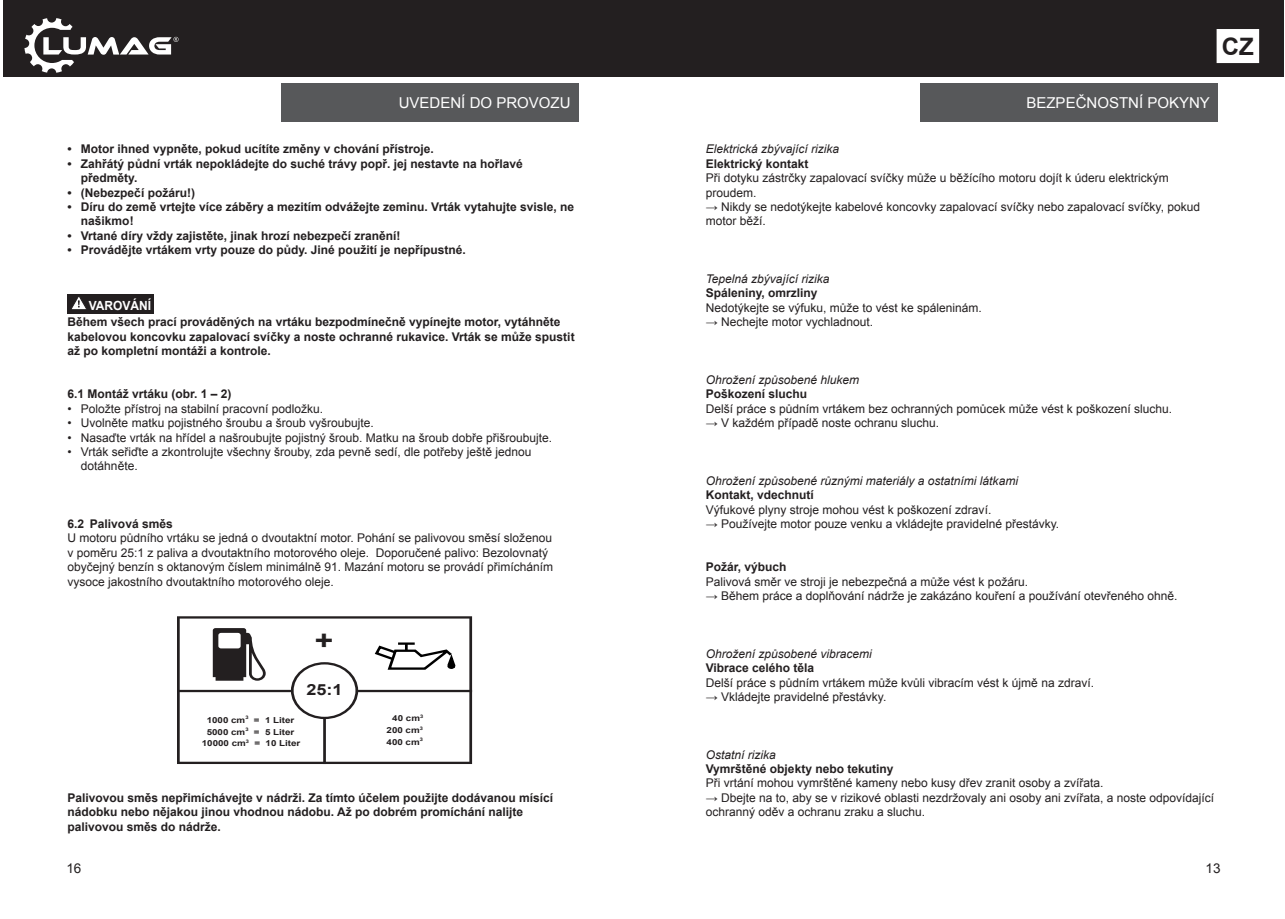
<style>
.page{position:relative;width:1285px;height:919px;background:#fff}
.page>*{position:absolute;margin:0;border:0;box-sizing:border-box;transform-origin:0 0}
.t1{font:700 26.85px "Arial";color:#231f20;scale:1.18 1}
.t2{font:700 24px "Arial";color:#231f20}
.t3{font:700 15.3px "Arial";color:#231f20;scale:1.18 1}
.t4{font:15px "Arial";color:#fff}
.t5{font:13.5px "Arial";color:#231f20}
.t6{font:700 12.6px "Arial";color:#fff;scale:.95 1}
.t7{font:12px/14.4px "Arial";color:#231f20}
.t8{font:700 12px/14.4px "Arial";color:#231f20}
.t9{font:italic 12px "Arial";color:#231f20}
.t10{font:700 8.25px/11.7px "Arial";color:#231f20;text-align:center;scale:1.18 1}
</style>
<div class="page">
<div style="left:920px;top:83px;width:297px;height:39px;background:#57585a"></div>
<div style="left:281px;top:83px;width:298px;height:39px;background:#57585a"></div>
<div style="left:67px;top:294px;width:86px;height:20px;background:#231f20"></div>
<svg style="left:72px;top:297px;width:14px;height:13px"></svg>
<svg style="left:177px;top:616px;width:295px;height:148px"></svg>
<div style="left:3px;top:0;width:1280px;height:77px;background:#231f20"></div>
<svg style="left:24px;top:18px;width:154px;height:55px"></svg>
<div style="left:1216px;top:30px;width:42px;height:32px;background:#fff"></div>
<div style="left:1216px;top:29px;width:42px;height:34px;border:2px solid #fff"></div>
<p class="t8" style="left:67px;top:142px;width:6px">• •</p>
<p class="t8" style="left:67px;top:185px;width:6px">• •</p>
<p class="t8" style="left:67px;top:229px;width:6px">• •</p>
<p class="t4" style="left:399px;top:93px;width:173px">UVEDENÍ DO PROVOZU</p>
<p class="t8" style="left:81px;top:142px;width:494px">Motor ihned vypněte, pokud ucítíte změny v chování přístroje.<br>Zahřátý půdní vrták nepokládejte do suché trávy popř. jej nestavte na hořlavé předměty.<br>(Nebezpečí požáru!)<br>Díru do země vrtejte více záběry a mezitím odvážejte zeminu. Vrták vytahujte svisle, ne našikmo!<br>Vrtané díry vždy zajistěte, jinak hrozí nebezpečí zranění!<br>Provádějte vrtákem vrty pouze do půdy. Jiné použití je nepřípustné.</p>
<p class="t6" style="left:89px;top:297px;width:67px">VAROVÁNÍ</p>
<p class="t8" style="left:67px;top:315px;width:508px">Během všech prací prováděných na vrtáku bezpodmínečně vypínejte motor, vytáhněte kabelovou koncovku zapalovací svíčky a noste ochranné rukavice. Vrták se může spustit až po kompletní montáži a kontrole.</p>
<p class="t8" style="left:67px;top:387px;width:166px">6.1 Montáž vrtáku (obr. 1 – 2)</p>
<p class="t7" style="left:67px;top:401px;width:257px">• Položte přístroj na stabilní pracovní podložku.</p>
<p class="t7" style="left:67px;top:416px;width:308px">• Uvolněte matku pojistného šroubu a šroub vyšroubujte.</p>
<p class="t7" style="left:67px;top:430px;width:486px">• Nasaďte vrták na hřídel a našroubujte pojistný šroub. Matku na šroub dobře přišroubujte.</p>
<p class="t7" style="left:81px;top:444px;width:452px;text-indent:-14px">• Vrták seřiďte a zkontrolujte všechny šrouby, zda pevně sedí, dle potřeby ještě jednou dotáhněte.</p>
<p class="t8" style="left:67px;top:517px;width:107px">6.2 Palivová směs</p>
<p class="t7" style="left:67px;top:531px;width:487px">U motoru půdního vrtáku se jedná o dvoutaktní motor. Pohání se palivovou směsí složenou v poměru 25:1 z paliva a dvoutaktního motorového oleje. Doporučené palivo: Bezolovnatý obyčejný benzín s oktanovým číslem minimálně 91. Mazání motoru se provádí přimícháním vysoce jakostního dvoutaktního motorového oleje.</p>
<h1 class="t1" style="left:315px;top:623px;width:17px">+</h1>
<p class="t3" style="left:306px;top:679px;width:32px">25:1</p>
<p class="t10" style="left:202px;top:714px;width:85px">1000 cm<sup>3</sup> = 1 Liter<br>5000 cm<sup>3</sup> = 5 Liter<br>10000 cm<sup>3</sup> = 10 Liter</p>
<p class="t10" style="left:386px;top:712px;width:32px;text-align:justify;text-indent:6px">40 cm<sup>3<br></sup>200 cm<sup>3<br></sup>400 cm<sup>3</sup></p>
<p class="t8" style="left:67px;top:790px;width:487px">Palivovou směs nepřimíchávejte v nádrži. Za tímto účelem použijte dodávanou mísící nádobku nebo nějakou jinou vhodnou nádobu. Až po dobrém promíchání nalijte palivovou směs do nádrže.</p>
<p class="t5" style="left:66px;top:859px;width:17px">16</p>
<h2 class="t2" style="left:1221px;top:30px;width:33px">CZ</h2>
<p class="t4" style="left:1026px;top:93px;width:185px">BEZPEČNOSTNÍ POKYNY</p>
<p class="t9" style="left:705px;top:141px;width:135px">Elektrická zbývající rizika</p>
<p class="t8" style="left:705px;top:157px;width:104px">Elektrický kontakt</p>
<p class="t7" style="left:705px;top:171px;width:464px">Při dotyku zástrčky zapalovací svíčky může u běžícího motoru dojít k úderu elektrickým proudem.</p>
<p class="t7" style="left:705px;top:200px;width:496px">→ Nikdy se nedotýkejte kabelové koncovky zapalovací svíčky nebo zapalovací svíčky, pokud motor běží.</p>
<p class="t9" style="left:705px;top:271px;width:125px">Tepelná zbývající rizika</p>
<p class="t8" style="left:705px;top:286px;width:113px">Spáleniny, omrzliny</p>
<p class="t7" style="left:705px;top:300px;width:278px">Nedotýkejte se výfuku, může to vést ke spáleninám.</p>
<p class="t7" style="left:705px;top:315px;width:169px">→ Nechejte motor vychladnout.</p>
<p class="t9" style="left:705px;top:372px;width:155px">Ohrožení způsobené hlukem</p>
<p class="t8" style="left:705px;top:387px;width:103px">Poškození sluchu</p>
<p class="t7" style="left:705px;top:401px;width:468px">Delší práce s půdním vrtákem bez ochranných pomůcek může vést k poškození sluchu.</p>
<p class="t7" style="left:705px;top:416px;width:235px">→ V každém případě noste ochranu sluchu.</p>
<p class="t9" style="left:705px;top:473px;width:314px">Ohrožení způsobené různými materiály a ostatními látkami</p>
<p class="t8" style="left:705px;top:488px;width:110px">Kontakt, vdechnutí</p>
<p class="t7" style="left:705px;top:502px;width:287px">Výfukové plyny stroje mohou vést k poškození zdraví.</p>
<p class="t7" style="left:705px;top:516px;width:355px">→ Používejte motor pouze venku a vkládejte pravidelné přestávky.</p>
<p class="t8" style="left:705px;top:560px;width:82px">Požár, výbuch</p>
<p class="t7" style="left:705px;top:574px;width:324px">Palivová směr ve stroji je nebezpečná a může vést k požáru.</p>
<p class="t7" style="left:705px;top:588px;width:473px">→ Během práce a doplňování nádrže je zakázáno kouření a používání otevřeného ohně.</p>
<p class="t9" style="left:705px;top:645px;width:168px">Ohrožení způsobené vibracemi</p>
<p class="t8" style="left:705px;top:661px;width:110px">Vibrace celého těla</p>
<p class="t7" style="left:705px;top:675px;width:390px">Delší práce s půdním vrtákem může kvůli vibracím vést k újmě na zdraví.</p>
<p class="t7" style="left:705px;top:689px;width:182px">→ Vkládejte pravidelné přestávky.</p>
<p class="t9" style="left:705px;top:746px;width:72px">Ostatní rizika</p>
<p class="t8" style="left:705px;top:761px;width:189px">Vymrštěné objekty nebo tekutiny</p>
<p class="t7" style="left:705px;top:776px;width:399px">Při vrtání mohou vymrštěné kameny nebo kusy dřev zranit osoby a zvířata.</p>
<p class="t7" style="left:705px;top:790px;width:510px">→ Dbejte na to, aby se v rizikové oblasti nezdržovaly ani osoby ani zvířata, a noste odpovídající ochranný oděv a ochranu zraku a sluchu.</p>
<p class="t5" style="left:1205px;top:859px;width:17px">13</p>
</div>
